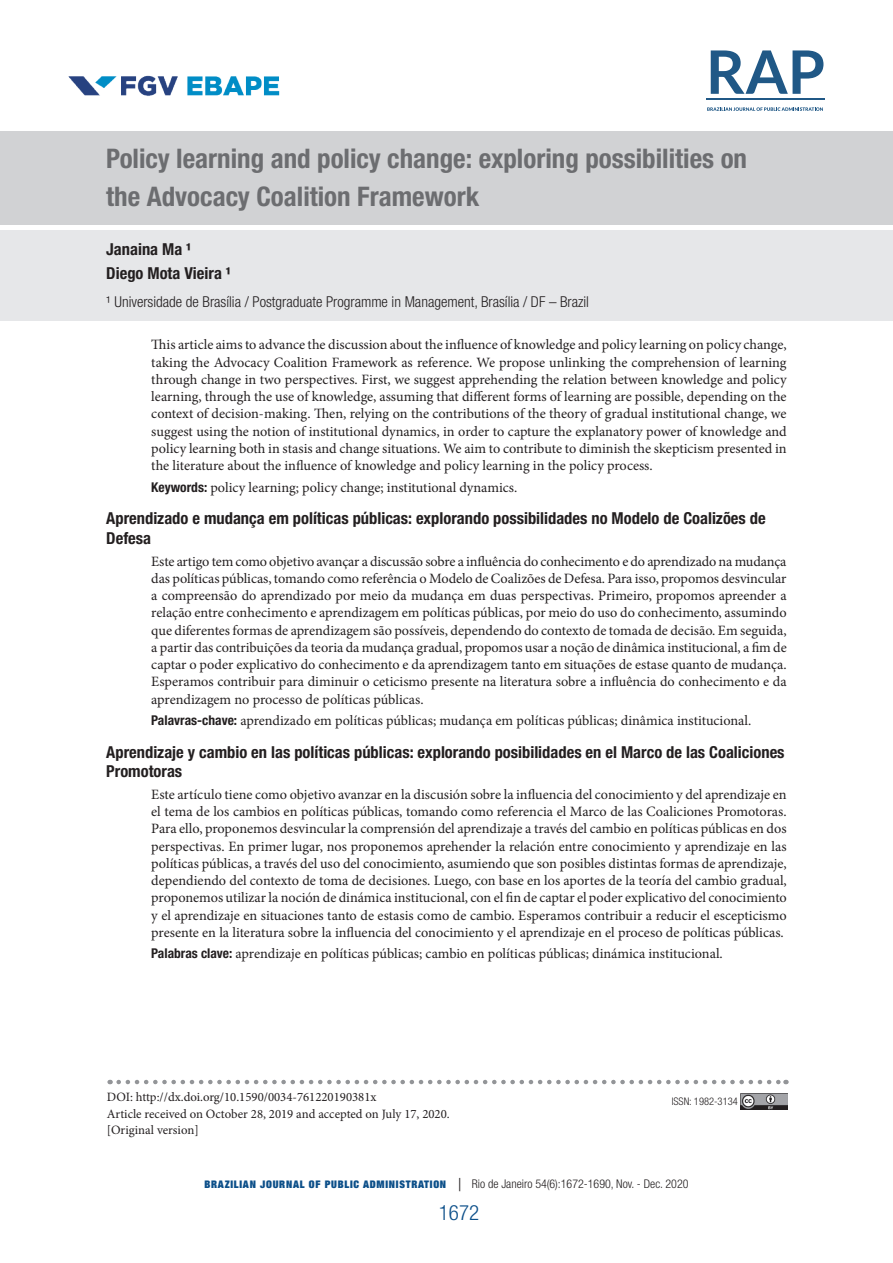
<style>
.page{position:relative;width:893px;height:1263px;background:#fff}
.page>*{position:absolute;margin:0;border:0;box-sizing:border-box;transform-origin:0 0}
.titulo{font:700 condensed 27px/37.5px "Helvetica Neue LT Std";color:#6c6d70}
.t1{font:300 condensed 21px "Helvetica Neue LT Std";color:#0c4f89}
.SUB_ABERT{font:700 condensed 16.5px/19.8px "Helvetica Neue LT Std";color:#231f20}
.autor_1{font:700 condensed 16.5px "Helvetica Neue LT Std";color:#231f20}
.autor_2{font:300 condensed 15px "Helvetica Neue LT Std";color:#231f20}
.ABERTURA{font:14.25px/17.2px "Minion Pro";color:#231f20;text-align:justify}
.nota_DOI{font:12.75px "Minion Pro";color:#231f20}
.t2{font:300 condensed 12px "Helvetica Neue LT Std";color:#231f20}
.autor_2-2{font:300 condensed 10.5px "Helvetica Neue LT Std";color:#231f20}
.s1{font-family:"Helvetica Neue LT Std";font-weight:700;font-stretch:condensed;font-size:13.5px}
.s2{font-family:"Helvetica Neue";font-weight:900;font-stretch:expanded;font-size:10.5px;color:#0c4f89}
.s3{font-size:18px}
</style>
<div class="page">
<img style="left:68px;top:75px;width:212px;height:21px">
<svg style="left:707px;top:107px;width:116px;height:4px"></svg>
<hr style="left:706px;top:98px;width:119px;height:2px;background:#205886">
<svg style="left:711px;top:50px;width:112px;height:44px"></svg>
<div style="left:1px;top:131px;width:892px;height:94px;background:#d1d2d4"></div>
<div style="left:1px;top:231px;width:892px;height:90px;background:#e6e7e9"></div>
<svg style="left:119px;top:1080px;width:667px;height:4px"></svg>
<img style="left:740px;top:1093px;width:47px;height:17px">
<p class="titulo" style="left:106px;top:139px;width:642px">Policy learning and policy change: exploring possibilities on the Advocacy Coalition Framework</p>
<p class="autor_1" style="left:106px;top:239px;width:87px">Janaina Ma ¹</p>
<p class="autor_1" style="left:106px;top:263px;width:126px">Diego Mota Vieira ¹</p>
<p class="autor_2" style="left:106px;top:293px;width:484px">¹ Universidade de Brasília / Postgraduate Programme in Management, Brasília / DF – Brazil</p>
<p class="ABERTURA" style="left:151px;top:336px;width:637px">This article aims to advance the discussion about the influence of knowledge and policy learning on policy change, taking the Advocacy Coalition Framework as reference. We propose unlinking the comprehension of learning through change in two perspectives. First, we suggest apprehending the relation between knowledge and policy learning, through the use of knowledge, assuming that different forms of learning are possible, depending on the context of decision-making. Then, relying on the contributions of the theory of gradual institutional change, we suggest using the notion of institutional dynamics, in order to capture the explanatory power of knowledge and policy learning both in stasis and change situations. We aim to contribute to diminish the skepticism presented in the literature about the influence of knowledge and policy learning in the policy process.</p>
<p class="ABERTURA" style="left:151px;top:479px;width:368px"><span class="s1">Keywords:</span> policy learning; policy change; institutional dynamics.</p>
<p class="SUB_ABERT" style="left:106px;top:508px;width:661px">Aprendizado e mudança em políticas públicas: explorando possibilidades no Modelo de Coalizões de<br>Defesa</p>
<p class="ABERTURA" style="left:151px;top:552px;width:637px">Este artigo tem como objetivo avançar a discussão sobre a influência do conhecimento e do aprendizado na mudança das políticas públicas, tomando como referência o Modelo de Coalizões de Defesa. Para isso, propomos desvincular a compreensão do aprendizado por meio da mudança em duas perspectivas. Primeiro, propomos apreender a relação entre conhecimento e aprendizagem em políticas públicas, por meio do uso do conhecimento, assumindo que diferentes formas de aprendizagem são possíveis, dependendo do contexto de tomada de decisão. Em seguida, a partir das contribuições da teoria da mudança gradual, propomos usar a noção de dinâmica institucional, a fim de captar o poder explicativo do conhecimento e da aprendizagem tanto em situações de estase quanto de mudança.<br>Esperamos contribuir para diminuir o ceticismo presente na literatura sobre a influência do conhecimento e da aprendizagem no processo de políticas públicas.</p>
<p class="ABERTURA" style="left:151px;top:712px;width:602px"><span class="s1">Palavras-chave:</span> aprendizado em políticas públicas; mudança em políticas públicas; dinâmica institucional.</p>
<p class="SUB_ABERT" style="left:106px;top:742px;width:680px">Aprendizaje y cambio en las políticas públicas: explorando posibilidades en el Marco de las Coaliciones<br>Promotoras</p>
<p class="ABERTURA" style="left:151px;top:786px;width:637px">Este artículo tiene como objetivo avanzar en la discusión sobre la influencia del conocimiento y del aprendizaje en el tema de los cambios en políticas públicas, tomando como referencia el Marco de las Coaliciones Promotoras.<br>Para ello, proponemos desvincular la comprensión del aprendizaje a través del cambio en políticas públicas en dos perspectivas. En primer lugar, nos proponemos aprehender la relación entre conocimiento y aprendizaje en las políticas públicas, a través del uso del conocimiento, asumiendo que son posibles distintas formas de aprendizaje, dependiendo del contexto de toma de decisiones. Luego, con base en los aportes de la teoría del cambio gradual, proponemos utilizar la noción de dinámica institucional, con el fin de captar el poder explicativo del conocimiento y el aprendizaje en situaciones tanto de estasis como de cambio. Esperamos contribuir a reducir el escepticismo presente en la literatura sobre la influencia del conocimiento y el aprendizaje en el proceso de políticas públicas.</p>
<p class="ABERTURA" style="left:151px;top:945px;width:573px"><span class="s1">Palabras clave:</span> aprendizaje en políticas públicas; cambio en políticas públicas; dinámica institucional.</p>
<p class="nota_DOI" style="left:107px;top:1089px;width:271px">DOI: http://dx.doi.org/10.1590/0034-761220190381x</p>
<p class="nota_DOI" style="left:107px;top:1105px;width:344px">Article received on October 28, 2019 and accepted on July 17, 2020.</p>
<p class="nota_DOI" style="left:107px;top:1122px;width:94px">[Original version]</p>
<p class="autor_2-2" style="left:672px;top:1095px;width:68px">ISSN: 1982-3134</p>
<p class="t2" style="left:204px;top:1176px;width:486px"><span class="s2">BRAZILIAN JOURNAL OF PUBLIC ADMINISTRATION</span> <span class="s3">|</span> Rio de Janeiro 54(6):1672-1690, Nov. - Dec. 2020</p>
<p class="t1" style="left:439px;top:1200px;width:42px">1672</p>
</div>
